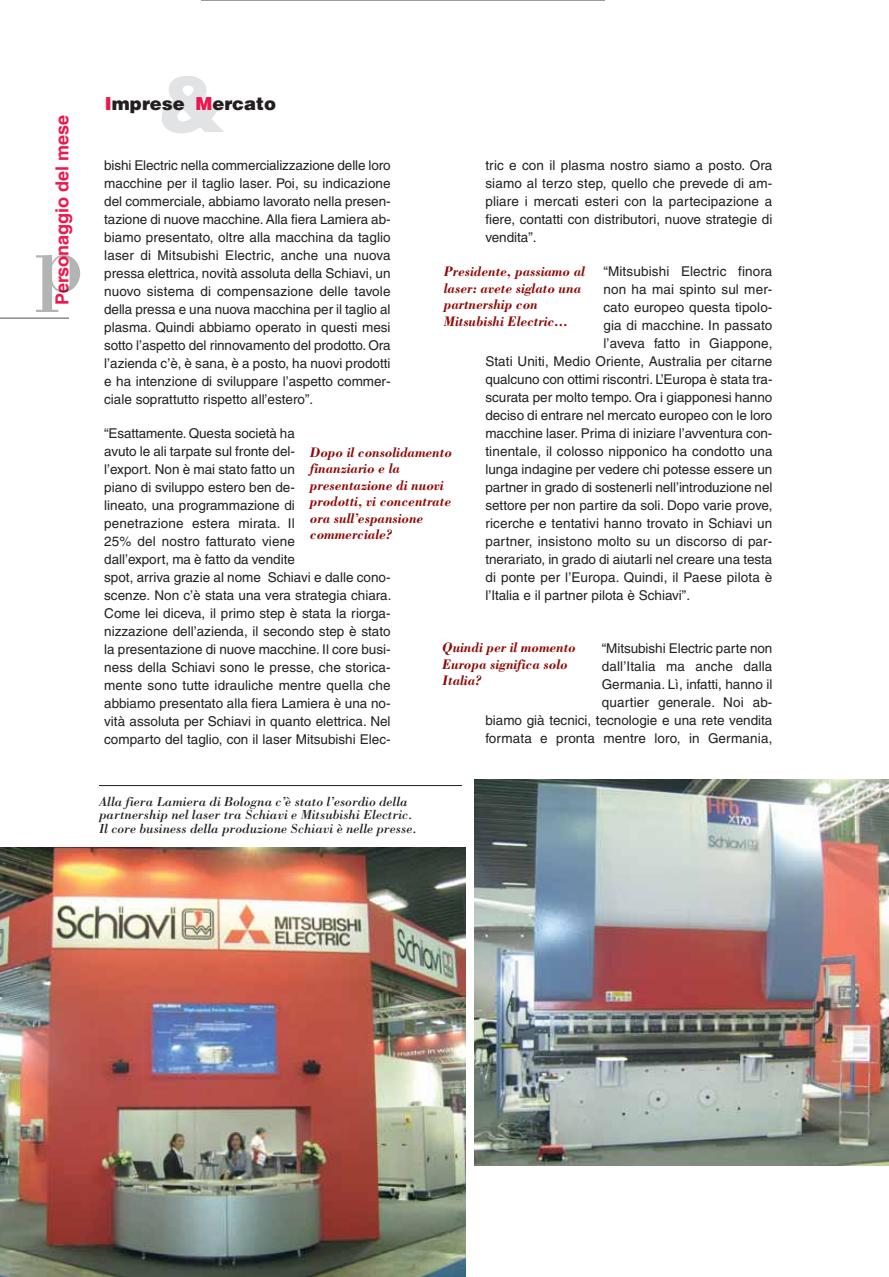
<style>
.page{position:relative;width:889px;height:1277px;background:#fff}
.page>*{position:absolute;margin:0;border:0;box-sizing:border-box;transform-origin:0 0}
.t1{font:700 18px "Helvetica LT";color:#ed174c}
.t2{font:900 18px "Helvetica LT";color:#231f20}
.t3{font:italic 700 14.25px/16.5px "Bodoni LT";color:#8d0a07;scale:.95 1}
.t4{font:13.5px/18px "Helvetica LT";color:#231f20;text-align:justify}
.t5{font:italic 13.5px/13.5px "Bodoni LT";color:#231f20}
.s1{color:#ed174c}
</style>
<div class="page">
<svg style="left:162px;top:76px;width:62px;height:57px"></svg>
<svg style="left:36px;top:255px;width:44px;height:57px"></svg>
<div style="left:59px;top:256px;width:10px;height:36px;background:#fff"></div>
<hr style="left:0;top:317px;width:69px;height:2px;background:#8a8c8e">
<hr style="left:202px;top:0;width:403px;height:1px;background:#999b9e">
<img style="left:0;top:848px;width:465px;height:429px">
<img style="left:474px;top:779px;width:414px;height:386px">
<hr style="left:99px;top:785px;width:363px;height:1px;background:#231f20">
<h1 class="t1" style="left:55px;top:305px;width:192px;rotate:-90deg">Personaggio del mese</h1>
<h1 class="t2" style="left:105px;top:92px;width:173px"><span class="s1">I</span>mprese <span class="s1">M</span>ercato</h1>
<p class="t4" style="left:485px;top:158px;width:288px">tric e con il plasma nostro siamo a posto. Ora siamo al terzo step, quello che prevede di am&shy;pliare i mercati esteri con la partecipazione a fiere, contatti con distributori, nuove strategie di vendita”.</p>
<p class="t4" style="left:603px;top:264px;width:170px">“Mitsubishi Electric finora</p>
<p class="t4" style="left:603px;top:282px;width:170px">non ha mai spinto sul mer-</p>
<p class="t4" style="left:603px;top:300px;width:170px">cato europeo questa tipolo-</p>
<p class="t4" style="left:603px;top:318px;width:170px">gia di macchine. In passato</p>
<p class="t4" style="left:603px;top:336px;width:170px">l’aveva fatto in Giappone,</p>
<p class="t4" style="left:485px;top:354px;width:288px">Stati Uniti, Medio Oriente, Australia per citarne</p>
<p class="t4" style="left:485px;top:372px;width:288px">qualcuno con ottimi riscontri. L’Europa è stata tra-</p>
<p class="t4" style="left:485px;top:390px;width:288px">scurata per molto tempo. Ora i giapponesi hanno</p>
<p class="t4" style="left:485px;top:408px;width:288px">deciso di entrare nel mercato europeo con le loro</p>
<p class="t4" style="left:485px;top:426px;width:288px">macchine laser. Prima di iniziare l’avventura con-</p>
<p class="t4" style="left:485px;top:444px;width:288px">tinentale, il colosso nipponico ha condotto una</p>
<p class="t4" style="left:485px;top:462px;width:288px">lunga indagine per vedere chi potesse essere un</p>
<p class="t4" style="left:485px;top:480px;width:288px">partner in grado di sostenerli nell’introduzione nel</p>
<p class="t4" style="left:485px;top:498px;width:288px">settore per non partire da soli. Dopo varie prove,</p>
<p class="t4" style="left:485px;top:516px;width:288px">ricerche e tentativi hanno trovato in Schiavi un</p>
<p class="t4" style="left:485px;top:534px;width:288px">partner, insistono molto su un discorso di par-</p>
<p class="t4" style="left:485px;top:552px;width:288px">tnerariato, in grado di aiutarli nel creare una testa</p>
<p class="t4" style="left:485px;top:570px;width:288px">di ponte per l’Europa. Quindi, il Paese pilota è</p>
<p class="t4" style="left:485px;top:588px;width:206px">l’Italia e il partner pilota è Schiavi”.</p>
<p class="t4" style="left:485px;top:641px;width:288px;text-align:right">“Mitsubishi Electric parte non<br>dall’Italia ma anche dalla<br>Germania. Lì, infatti, hanno il<br>quartier generale. Noi ab-<br>biamo già tecnici, tecnologie e una rete vendita formata e pronta mentre loro, in Germania,</p>
<p class="t4" style="left:104px;top:158px;width:288px">bishi Electric nella commercializzazione delle loro macchine per il taglio laser. Poi, su indicazione del commerciale, abbiamo lavorato nella presen&shy;tazione di nuove macchine. Alla fiera Lamiera ab&shy;biamo presentato, oltre alla macchina da taglio laser di Mitsubishi Electric, anche una nuova pressa elettrica, novità assoluta della Schiavi, un nuovo sistema di compensazione delle tavole della pressa e una nuova macchina per il taglio al plasma. Quindi abbiamo operato in questi mesi sotto l’aspetto del rinnovamento del prodotto. Ora l’azienda c’è, è sana, è a posto, ha nuovi prodotti e ha intenzione di sviluppare l’aspetto commer&shy;ciale soprattutto rispetto all’estero”.</p>
<p class="t4" style="left:104px;top:426px;width:289px;text-align:left">“Esattamente. Questa società ha<br>avuto le ali tarpate sul fronte del-<br>l’export. Non è mai stato fatto un<br>piano di sviluppo estero ben de-<br>lineato, una programmazione di<br>penetrazione estera mirata. Il<br>25% del nostro fatturato viene<br>dall’export, ma è fatto da vendite<br>spot, arriva grazie al nome Schiavi e dalle cono&shy;scenze. Non c’è stata una vera strategia chiara.<br>Come lei diceva, il primo step è stata la riorga&shy;nizzazione dell’azienda, il secondo step è stato la presentazione di nuove macchine. Il core busi&shy;ness della Schiavi sono le presse, che storica&shy;mente sono tutte idrauliche mentre quella che abbiamo presentato alla fiera Lamiera è una no&shy;vità assoluta per Schiavi in quanto elettrica. Nel comparto del taglio, con il laser Mitsubishi Elec-</p>
<p class="t3" style="left:444px;top:264px;width:150px">Presidente, passiamo al laser: avete siglato una partnership con<br>Mitsubishi Electric…</p>
<p class="t3" style="left:310px;top:445px;width:151px">Dopo il consolidamento finanziario e la presentazione di nuovi prodotti, vi concentrate ora sull’espansione commerciale?</p>
<p class="t3" style="left:442px;top:640px;width:142px">Quindi per il momento<br>Europa significa solo<br>Italia?</p>
<p class="t5" style="left:99px;top:795px;width:319px">Alla fiera Lamiera di Bologna c’è stato l’esordio della partnership nel laser tra Schiavi e Mitsubishi Electric.<br>Il core business della produzione Schiavi è nelle presse.</p>
</div>
